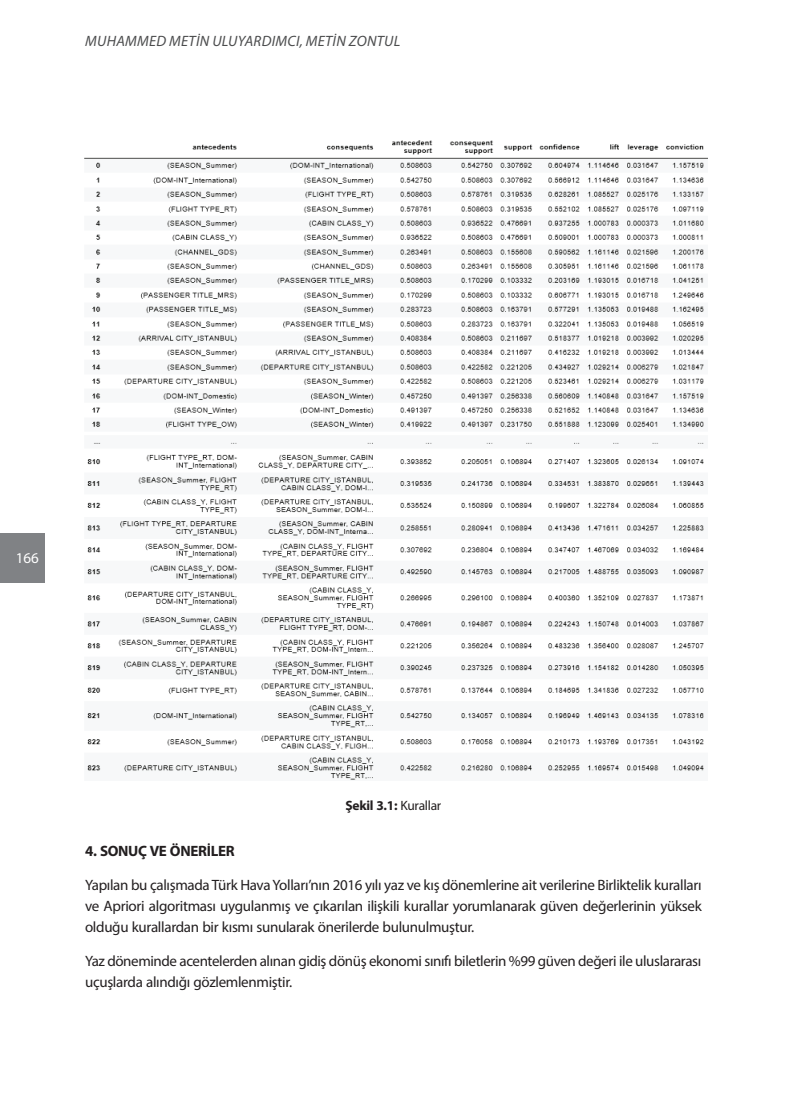
<style>
.page{position:relative;width:808px;height:1106px;background:#fff}
.page>*{position:absolute;margin:0;border:0;box-sizing:border-box;transform-origin:0 0}
.t1{font:15px/21px "Myriad Pro";letter-spacing:-.025em;color:#231f20;text-align:justify}
.t2{font:italic 15px "Myriad Pro";letter-spacing:.02em;color:#4b4c4d}
.t3{font:700 15px "Myriad Pro";letter-spacing:-.02em;color:#231f20}
.t4{font:15px "Myriad Pro";color:#fff}
.t5{font:700 13.5px "Myriad Pro";letter-spacing:-.015em;color:#231f20}
.s1{font-weight:400}
</style>
<div class="page">
<div style="left:0;top:533px;width:45px;height:49px;background:#808285"></div>
<img style="left:84px;top:140px;width:624px;height:640px">
<p class="t2" style="left:85px;top:32px;width:317px">MUHAMMED METIN ULUYARDIMCI, METIN ZONTUL</p>
<p class="t4" style="left:16px;top:549px;width:25px">166</p>
<p class="t5" style="left:345px;top:796px;width:97px">Şekil 3.1: <span class="s1">Kurallar</span></p>
<p class="t3" style="left:85px;top:841px;width:151px">4. SONUÇ VE ÖNERİLER</p>
<p class="t1" style="left:85px;top:874px;width:618px">Yapılan bu çalışmada Türk Hava Yolları’nın 2016 yılı yaz ve kış dönemlerine ait verilerine Birliktelik kuralları ve Apriori algoritması uygulanmış ve çıkarılan ilişkili kurallar yorumlanarak güven değerlerinin yüksek olduğu kurallardan bir kısmı sunularak önerilerde bulunulmuştur.</p>
<p class="t1" style="left:85px;top:950px;width:618px">Yaz döneminde acentelerden alınan gidiş dönüş ekonomi sınıfı biletlerin %99 güven değeri ile uluslararası uçuşlarda alındığı gözlemlenmiştir.</p>
</div>
